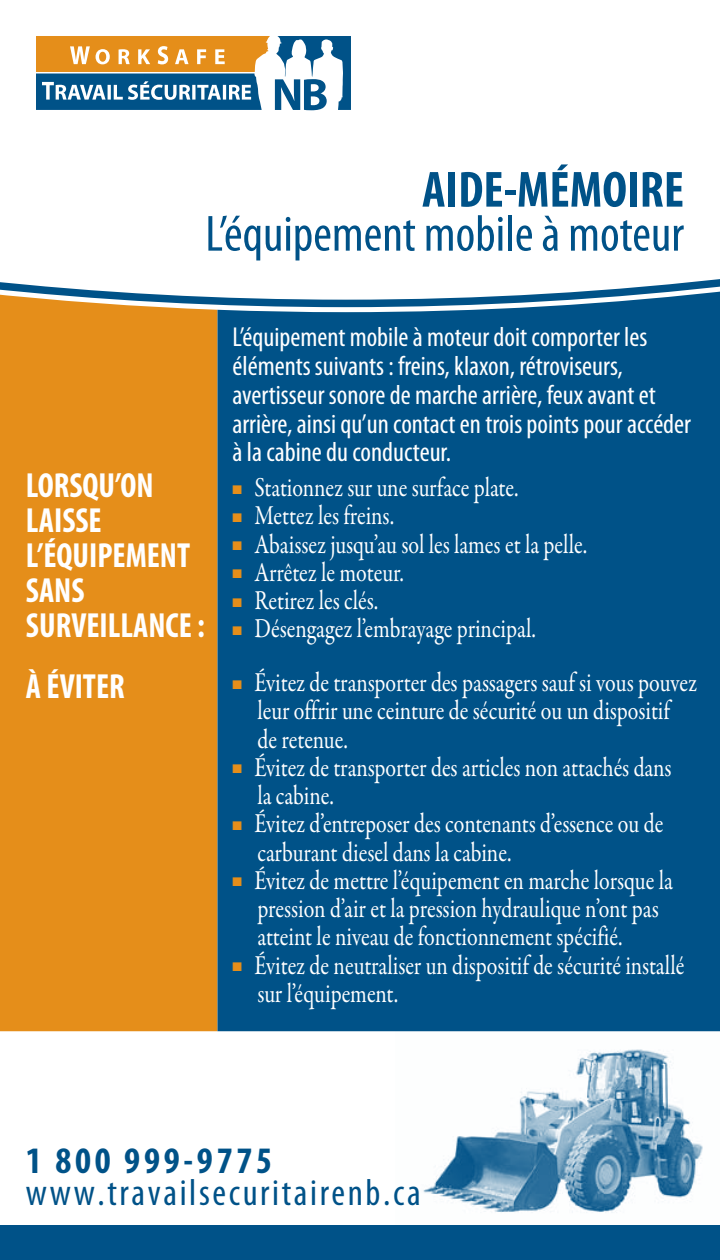
<style>
.page{position:relative;width:720px;height:1260px;background:#fff}
.page>*{position:absolute;margin:0;border:0;box-sizing:border-box;transform-origin:0 0}
.t1{font:condensed 51.25px "Myriad Pro";color:#005288}
.t2{font:700 condensed 51.25px "Myriad Pro";color:#005288}
.t3{font:condensed 37.5px "Myriad Pro";letter-spacing:.07em;color:#005288}
.t4{font:700 condensed 37.5px "Myriad Pro";letter-spacing:.1em;color:#005288}
.t5{font:700 condensed 35px/35px "Myriad Pro";color:#fff;scale:.95 1}
.t6{font:27.5px/28.2px "Garamond Premr Pro";color:#fff;scale:.8 1}
.t7{font:condensed 27.5px/28.8px "Myriad Pro";color:#fff}
.s1{color:#e58e1a}
</style>
<div class="page">
<img style="left:396px;top:1031px;width:324px;height:182px">
<svg style="left:36px;top:36px;width:315px;height:74px"></svg>
<svg style="left:0;top:279px;width:720px;height:13px"></svg>
<div style="left:0;top:1225px;width:720px;height:35px;background:#005288"></div>
<div style="left:0;top:292px;width:217px;height:739px;background:#e58e1a"></div>
<div style="left:217px;top:289px;width:503px;height:742px;background:#005288"></div>
<h1 class="t2" style="left:422px;top:158px;width:263px">AIDE-MÉMOIRE</h1>
<h1 class="t1" style="left:205px;top:203px;width:480px">L’équipement mobile à moteur</h1>
<p class="t7" style="left:232px;top:323px;width:460px">L’équipement mobile à moteur doit comporter les éléments suivants : freins, klaxon, rétroviseurs, avertisseur sonore de marche arrière, feux avant et arrière, ainsi qu’un contact en trois points pour accéder à la cabine du conducteur.</p>
<p class="t5" style="left:26px;top:467px;width:190px">LORSQU’ON<br>LAISSE<br>L’ÉQUIPEMENT<br>SANS<br>SURVEILLANCE :</p>
<p class="t6" style="left:232px;top:474px;width:359px"><span class="s1">■</span> Stationnez sur une surface plate.</p>
<p class="t6" style="left:232px;top:502px;width:204px"><span class="s1">■</span> Mettez les freins.</p>
<p class="t6" style="left:232px;top:530px;width:445px"><span class="s1">■</span> Abaissez jusqu’au sol les lames et la pelle.</p>
<p class="t6" style="left:232px;top:559px;width:216px"><span class="s1">■</span> Arrêtez le moteur.</p>
<p class="t6" style="left:232px;top:587px;width:184px"><span class="s1">■</span> Retirez les clés.</p>
<p class="t6" style="left:232px;top:615px;width:381px"><span class="s1">■</span> Désengagez l’embrayage principal.</p>
<p class="t5" style="left:26px;top:668px;width:105px">À ÉVITER</p>
<p class="t6" style="left:257px;top:669px;width:551px;text-indent:-25px"><span class="s1">■</span> Évitez de transporter des passagers sauf si vous pouvez leur offrir une ceinture de sécurité ou un dispositif<br>de retenue.</p>
<p class="t6" style="left:257px;top:754px;width:519px;text-indent:-25px"><span class="s1">■</span> Évitez de transporter des articles non attachés dans la cabine.</p>
<p class="t6" style="left:257px;top:810px;width:509px;text-indent:-25px"><span class="s1">■</span> Évitez d’entreposer des contenants d’essence ou de carburant diesel dans la cabine.</p>
<p class="t6" style="left:257px;top:867px;width:521px;text-indent:-25px"><span class="s1">■</span> Évitez de mettre l’équipement en marche lorsque la pression d’air et la pression hydraulique n’ont pas atteint le niveau de fonctionnement spécifié.</p>
<p class="t6" style="left:257px;top:951px;width:535px;text-indent:-25px"><span class="s1">■</span> Évitez de neutraliser un dispositif de sécurité installé sur l’équipement.</p>
<h2 class="t4" style="left:26px;top:1137px;width:248px">1 800 999-9775</h2>
<h2 class="t3" style="left:26px;top:1170px;width:396px">www.travailsecuritairenb.ca</h2>
</div>
